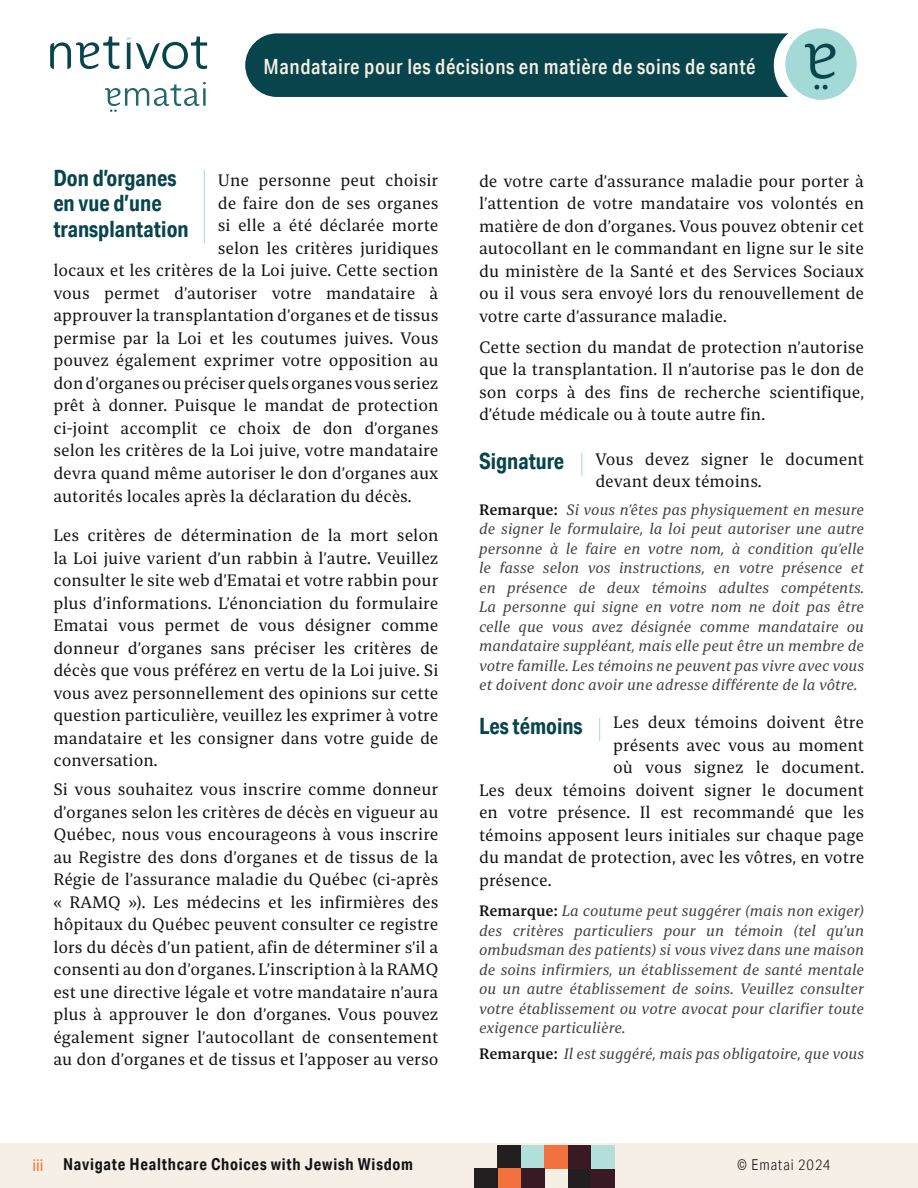
<style>
.page{position:relative;width:918px;height:1188px;background:#fff}
.page>*{position:absolute;margin:0;border:0;box-sizing:border-box;transform-origin:0 0}
.t1{font:700 22.5px/25.5px "Aktiv Grotesk Cd";color:#07444b}
.t2{font:500 21px "Aktiv Grotesk Cd";letter-spacing:.025em;color:#f6efe5}
.t3{font:16.5px/22.5px "Bespoke Serif";color:#151414;text-align:justify}
.t4{font:700 16.5px "Aktiv Grotesk Cd";letter-spacing:.045em;color:#151414}
.t5{font:16.5px "Aktiv Grotesk Cd";color:#f3713e}
.t6{font:italic 15px/19.5px "Bespoke Serif";color:#434242;text-align:justify}
.t7{font:300 15px "Aktiv Grotesk Cd";letter-spacing:.06em;color:#151414}
.s1{font-weight:500;font-style:normal;color:#151414}
</style>
<div class="page">
<div style="left:0;top:1143px;width:918px;height:45px;background:#f6efe5"></div>
<div style="left:521px;top:1145px;width:24px;height:23px;background:#b2dfda"></div>
<div style="left:568px;top:1168px;width:24px;height:20px;background:#231f20"></div>
<div style="left:591px;top:1168px;width:24px;height:20px;background:#391924"></div>
<div style="left:568px;top:1145px;width:23px;height:24px;background:#391924"></div>
<div style="left:591px;top:1145px;width:24px;height:24px;background:#b2dfda"></div>
<div style="left:497px;top:1145px;width:24px;height:24px;background:#231f20"></div>
<div style="left:544px;top:1145px;width:24px;height:23px;background:#f3713e"></div>
<div style="left:497px;top:1169px;width:24px;height:19px;background:#f3713e"></div>
<div style="left:474px;top:1169px;width:24px;height:19px;background:#231f20"></div>
<div style="left:521px;top:1169px;width:24px;height:19px;background:#391924"></div>
<div style="left:785px;top:28px;width:72px;height:72px;background:#a3d9d6;border-radius:50%"></div>
<div style="left:245px;top:33px;width:543px;height:64px;background:#07444b"></div>
<svg style="left:814px;top:85px;width:14px;height:5px"></svg>
<svg style="left:805px;top:44px;width:30px;height:35px"></svg>
<svg style="left:105px;top:82px;width:101px;height:30px"></svg>
<svg style="left:50px;top:37px;width:69px;height:32px"></svg>
<svg style="left:127px;top:37px;width:80px;height:32px"></svg>
<svg style="left:582px;top:453px;width:1px;height:22px"></svg>
<svg style="left:599px;top:718px;width:1px;height:23px"></svg>
<hr style="left:204px;top:170px;width:1px;height:73px;background:#a3d9d6">
<p class="t2" style="left:264px;top:54px;width:493px">Mandataire pour les décisions en matière de soins de santé</p>
<h1 class="t1" style="left:53px;top:165px;width:137px">Don d’organes en vue d’une transplantation</h1>
<p class="t3" style="left:218px;top:169px;width:222px">Une personne peut choisir</p>
<p class="t3" style="left:218px;top:192px;width:222px">de faire don de ses organes</p>
<p class="t3" style="left:218px;top:214px;width:222px">si elle a été déclarée morte</p>
<p class="t3" style="left:218px;top:237px;width:222px">selon les critères juridiques</p>
<p class="t3" style="left:53px;top:259px;width:387px">locaux et les critères de la Loi juive. Cette section</p>
<p class="t3" style="left:53px;top:282px;width:387px">vous permet d’autoriser votre mandataire à</p>
<p class="t3" style="left:53px;top:304px;width:387px">approuver la transplantation d’organes et de tissus</p>
<p class="t3" style="left:53px;top:327px;width:387px">permise par la Loi et les coutumes juives. Vous</p>
<p class="t3" style="left:53px;top:349px;width:387px">pouvez également exprimer votre opposition au</p>
<p class="t3" style="left:53px;top:372px;width:387px">don d’organes ou préciser quels organes vous seriez</p>
<p class="t3" style="left:53px;top:394px;width:387px">prêt à donner. Puisque le mandat de protection</p>
<p class="t3" style="left:53px;top:417px;width:387px">ci-joint accomplit ce choix de don d’organes</p>
<p class="t3" style="left:53px;top:439px;width:387px">selon les critères de la Loi juive, votre mandataire</p>
<p class="t3" style="left:53px;top:462px;width:387px">devra quand même autoriser le don d’organes aux</p>
<p class="t3" style="left:53px;top:484px;width:360px">autorités locales après la déclaration du décès.</p>
<p class="t3" style="left:53px;top:524px;width:387px">Les critères de détermination de la mort selon la Loi juive varient d’un rabbin à l’autre. Veuillez consulter le site web d’Ematai et votre rabbin pour plus d’informations. L’énonciation du formulaire Ematai vous permet de vous désigner comme donneur d’organes sans préciser les critères de décès que vous préférez en vertu de la Loi juive. Si vous avez personnellement des opinions sur cette question particulière, veuillez les exprimer à votre mandataire et les consigner dans votre guide de conversation.</p>
<p class="t3" style="left:53px;top:778px;width:387px">Si vous souhaitez vous inscrire comme donneur d’organes selon les critères de décès en vigueur au Québec, nous vous encourageons à vous inscrire au Registre des dons d’organes et de tissus de la Régie de l’assurance maladie du Québec (ci-après « RAMQ »). Les médecins et les infirmières des hôpitaux du Québec peuvent consulter ce registre lors du décès d’un patient, afin de déterminer s’il a consenti au don d’organes. L’inscription à la RAMQ est une directive légale et votre mandataire n’aura plus à approuver le don d’organes. Vous pouvez également signer l’autocollant de consentement au don d’organes et de tissus et l’apposer au verso</p>
<p class="t3" style="left:479px;top:169px;width:387px">de votre carte d’assurance maladie pour porter à l’attention de votre mandataire vos volontés en matière de don d’organes. Vous pouvez obtenir cet autocollant en le commandant en ligne sur le site du ministère de la Santé et des Services Sociaux ou il vous sera envoyé lors du renouvellement de votre carte d’assurance maladie.</p>
<p class="t3" style="left:479px;top:335px;width:387px">Cette section du mandat de protection n’autorise que la transplantation. Il n’autorise pas le don de son corps à des fins de recherche scientifique, d’étude médicale ou à toute autre fin.</p>
<p class="t3" style="left:595px;top:447px;width:270px">Vous devez signer le document devant deux témoins.</p>
<p class="t6" style="left:479px;top:500px;width:387px"><span class="s1">Remarque:</span> Si vous n’êtes pas physiquement en mesure de signer le formulaire, la loi peut autoriser une autre personne à le faire en votre nom, à condition qu’elle le fasse selon vos instructions, en votre présence et en présence de deux témoins adultes compétents.<br>La personne qui signe en votre nom ne doit pas être celle que vous avez désignée comme mandataire ou mandataire suppléant, mais elle peut être un membre de votre famille. Les témoins ne peuvent pas vivre avec vous et doivent donc avoir une adresse différente de la vôtre.</p>
<p class="t3" style="left:613px;top:711px;width:252px">Les deux témoins doivent être</p>
<p class="t3" style="left:613px;top:733px;width:252px">présents avec vous au moment</p>
<p class="t3" style="left:613px;top:756px;width:252px">où vous signez le document.</p>
<p class="t3" style="left:479px;top:778px;width:387px">Les deux témoins doivent signer le document</p>
<p class="t3" style="left:479px;top:801px;width:387px">en votre présence. Il est recommandé que les</p>
<p class="t3" style="left:479px;top:824px;width:387px">témoins apposent leurs initiales sur chaque page</p>
<p class="t3" style="left:479px;top:846px;width:387px">du mandat de protection, avec les vôtres, en votre</p>
<p class="t3" style="left:479px;top:869px;width:74px">présence.</p>
<p class="t6" style="left:479px;top:901px;width:387px"><span class="s1">Remarque:</span> La coutume peut suggérer (mais non exiger) des critères particuliers pour un témoin (tel qu’un ombudsman des patients) si vous vivez dans une maison de soins infirmiers, un établissement de santé mentale ou un autre établissement de soins. Veuillez consulter votre établissement ou votre avocat pour clarifier toute exigence particulière.</p>
<p class="t6" style="left:479px;top:1044px;width:387px"><span class="s1">Remarque:</span> Il est suggéré, mais pas obligatoire, que vous</p>
<h1 class="t1" style="left:479px;top:448px;width:87px">Signature</h1>
<h1 class="t1" style="left:479px;top:713px;width:105px">Les témoins</h1>
<p class="t5" style="left:32px;top:1155px;width:12px">iii</p>
<p class="t4" style="left:63px;top:1154px;width:351px">Navigate Healthcare Choices with Jewish Wisdom</p>
<p class="t7" style="left:737px;top:1156px;width:95px">© Ematai 2024</p>
</div>
